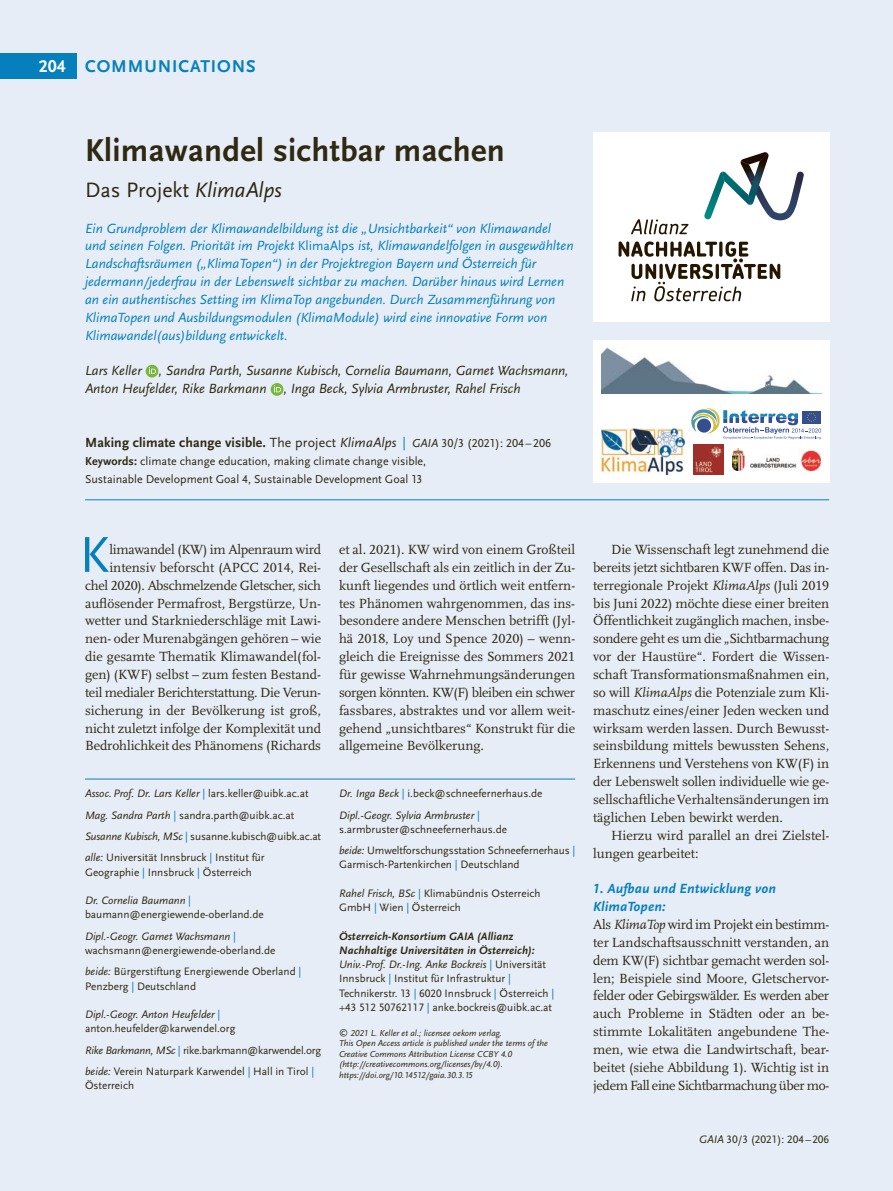
<style>
.page{position:relative;width:893px;height:1191px;background:#e6edf7}
.page>*{position:absolute;margin:0;border:0;box-sizing:border-box;transform-origin:0 0}
.Fließtext_oE{font:52.65px "Scala Sans LF";color:#0680bd}
.Ü1_22_22{font:700 33px "Scala Sans LF";letter-spacing:.01em;color:#2f2912}
.Ü1_1_14_5_17_5{font:21.75px "Scala Sans LF";color:#2f2912}
.InfoÜ{font:700 17.85px "Scala Sans LF";letter-spacing:.05em;color:#0680bd}
.t1{font:700 17.85px "Scala Sans LF";color:#fff}
.Fließtext_oE-2{font:13.8px/17.9px "Scala LF";color:#2f2912;text-align:justify}
.Fließtext_mE{font:13.8px/17.9px "Scala LF";color:#2f2912;text-align:justify}
.Vorspann{font:italic 13.8px/17.9px "Scala Sans LF";color:#0680bd}
.Autor_innen{font:italic 13.8px/17.9px "Scala Sans LF";color:#2f2912}
.Abstract_Ü1{font:700 13.8px "Scala Sans LF";letter-spacing:.01em;color:#2f2912}
.Ü4_9_25_11_9{font:italic 700 13.8px/17.9px "Scala Sans LF";letter-spacing:.01em;color:#0680bd}
.Abstract_Ü1-2{font:12px/17.9px "Scala Sans LF";color:#2f2912}
.Autor_innen-Adressen{font:11.25px/14.2px "Scala Sans LF";color:#2f2912}
.Autor_innen-Adressen-2{font:italic 11.25px "Scala Sans LF";color:#2f2912}
.Autor_innen-Adressen-3{font:11.25px "Scala Sans LF";letter-spacing:-.02em;color:#2f2912}
.License{font:italic 9px/10.5px "Scala Sans LF";color:#2f2912}
.s1{font-style:italic}
.s2{font-style:normal;font-size:13.5px}
.s3{font-weight:400}
.s4{font-weight:400;font-style:italic}
.s5{font-weight:400;color:#0680bd}
.s6{font-weight:400;font-style:italic;font-size:12px}
.s7{font-weight:400;font-size:12px}
.s8{font-weight:700}
.s9{font-style:normal;color:#0680bd}
.s10{font-style:normal}
.s11{color:#0680bd}
.s12{font-weight:700;font-style:italic}
</style>
<div class="page">
<div style="left:0;top:53px;width:77px;height:25px;background:#0680bd"></div>
<div style="left:593px;top:132px;width:236px;height:190px;background:#fff"></div>
<svg style="left:631px;top:219px;width:57px;height:15px"></svg>
<svg style="left:619px;top:241px;width:161px;height:60px"></svg>
<svg style="left:704px;top:152px;width:100px;height:68px"></svg>
<hr style="left:85px;top:499px;width:744px;height:1px;background:#0680bd">
<hr style="left:85px;top:779px;width:490px;height:1px;background:#0680bd">
<div style="left:593px;top:340px;width:236px;height:142px;background:#fff"></div>
<div style="left:146px;top:365px;width:12px;height:12px;background:#78b63d;border-radius:50%"></div>
<svg style="left:149px;top:367px;width:7px;height:7px"></svg>
<svg style="left:271px;top:383px;width:12px;height:13px"></svg>
<svg style="left:274px;top:385px;width:7px;height:7px"></svg>
<img style="left:733px;top:448px;width:87px;height:22px">
<img style="left:693px;top:444px;width:30px;height:30px">
<svg style="left:691px;top:408px;width:130px;height:31px"></svg>
<img style="left:601px;top:348px;width:220px;height:45px">
<img style="left:601px;top:429px;width:83px;height:45px">
<p class="t1" style="left:39px;top:56px;width:29px">204</p>
<h5 class="InfoÜ" style="left:85px;top:56px;width:172px">COMMUNICATIONS</h5>
<p class="Ü1_22_22" style="left:85px;top:133px;width:421px">Klimawandel sichtbar machen</p>
<h1 class="Ü1_1_14_5_17_5" style="left:85px;top:178px;width:198px">Das Projekt <span class="s1">KlimaAlps</span></h1>
<p class="Vorspann" style="left:85px;top:219px;width:490px">Ein Grundproblem der Klimawandelbildung ist die „Unsichtbarkeit“ von Klimawandel und seinen Folgen. Priorität im Projekt <span class="s2">KlimaAlps</span> ist, Klimawandelfolgen in ausgewählten Landschaftsräumen („KlimaTopen“) in der Projektregion Bayern und Österreich für jedermann/jederfrau in der Lebenswelt sichtbar zu machen. Darüber hinaus wird Lernen an ein authentisches Setting im KlimaTop angebunden. Durch Zusammenführung von KlimaTopen und Ausbildungsmodulen (KlimaModule) wird eine innovative Form von Klimawandel(aus)bildung entwickelt.</p>
<p class="Autor_innen" style="left:85px;top:362px;width:485px">Lars Keller , Sandra Parth, Susanne Kubisch, Cornelia Baumann, Garnet Wachsmann,<br>Anton Heufelder, Rike Barkmann</p>
<p class="Autor_innen" style="left:284px;top:380px;width:238px">, Inga Beck, Sylvia Armbruster, Rahel Frisch</p>
<p class="Abstract_Ü1" style="left:85px;top:435px;width:467px">Making climate change visible. <span class="s3">The project</span> <span class="s4">KlimaAlps</span> <span class="s5">|</span> <span class="s6">GAIA</span> <span class="s7">30/3 (2021): 204–206</span></p>
<p class="Abstract_Ü1-2" style="left:85px;top:452px;width:343px"><span class="s8">Keywords:</span> climate change education, making climate change visible,<br>Sustainable Development Goal 4, Sustainable Development Goal 13</p>
<p class="Fließtext_oE" style="left:79px;top:526px;width:32px">K</p>
<p class="Fließtext_oE-2" style="left:85px;top:541px;width:238px;text-align:right">limawandel (KW) im Alpenraum wird intensiv beforscht (APCC 2014, Rei&shy;chel 2020). Abschmelzende Gletscher, sich auflösender Permafrost, Bergstürze, Un&shy;wetter und Starkniederschläge mit Lawi&shy;nen- oder Murenabgängen gehören – wie die gesamte Thematik Klimawandel(fol&shy;gen) (KWF) selbst – zum festen Bestand&shy;teil medialer Berichterstattung. Die Verun&shy;sicherung in der Bevölkerung ist groß, nicht zuletzt infolge der Komplexität und Bedrohlichkeit des Phänomens (Richards</p>
<p class="Fließtext_oE-2" style="left:339px;top:541px;width:238px">et al. 2021). KW wird von einem Großteil der Gesellschaft als ein zeitlich in der Zu&shy;kunft liegendes und örtlich weit entfern&shy;tes Phänomen wahrgenommen, das ins-</p>
<p class="Fließtext_oE-2" style="left:339px;top:612px;width:238px">besondere andere Menschen betrifft (Jyl&shy;hä 2018, Loy und Spence 2020) – wenn&shy;gleich die Ereignisse des Sommers 2021 für gewisse Wahrnehmungsänderungen sorgen könnten. KW(F) bleiben ein schwer fassbares, abstraktes und vor allem weit&shy;gehend „unsichtbares“ Konstrukt für die allgemeine Bevölkerung.</p>
<p class="Autor_innen-Adressen-2" style="left:85px;top:787px;width:225px">Assoc.Prof. Dr. Lars Keller <span class="s9">|</span> <span class="s10">lars.keller@uibk.ac.at</span></p>
<p class="Autor_innen-Adressen" style="left:85px;top:808px;width:211px"><span class="s1">Mag. Sandra Parth</span> <span class="s11">|</span> sandra.parth@uibk.ac.at</p>
<p class="Autor_innen-Adressen" style="left:85px;top:829px;width:238px"><span class="s1">Susanne Kubisch, MSc</span> <span class="s11">|</span> susanne.kubisch@uibk.ac.at</p>
<p class="Autor_innen-Adressen" style="left:85px;top:850px;width:181px"><span class="s1">alle:</span> Universität Innsbruck <span class="s11">|</span> Institut für<br>Geographie <span class="s11">|</span> Innsbruck <span class="s11">|</span> Österreich</p>
<p class="Autor_innen-Adressen" style="left:85px;top:893px;width:180px"><span class="s1">Dr. Cornelia Baumann</span> <span class="s11">| </span>baumann@energiewende-oberland.de</p>
<p class="Autor_innen-Adressen" style="left:85px;top:929px;width:192px"><span class="s1">Dipl.-Geogr. Garnet Wachsmann</span> <span class="s11">| </span>wachsmann@energiewende-oberland.de</p>
<p class="Autor_innen-Adressen" style="left:85px;top:964px;width:218px"><span class="s1">beide:</span> Bürgerstiftung Energiewende Oberland <span class="s11">|<br></span>Penzberg <span class="s11">|</span> Deutschland</p>
<p class="Autor_innen-Adressen" style="left:85px;top:1007px;width:152px"><span class="s1">Dipl.-Geogr. Anton Heufelder</span> <span class="s11">| </span>anton.heufelder@karwendel.org</p>
<p class="Autor_innen-Adressen-3" style="left:85px;top:1044px;width:238px"><span class="s1">Rike Barkmann, MSc</span> <span class="s11">|</span> rike.barkmann@karwendel.org</p>
<p class="Autor_innen-Adressen" style="left:85px;top:1064px;width:231px"><span class="s1">beide:</span> Verein Naturpark Karwendel <span class="s11">|</span> Hall in Tirol <span class="s11">|<br></span>Österreich</p>
<p class="Autor_innen-Adressen" style="left:339px;top:786px;width:205px"><span class="s1">Dr. Inga Beck</span> <span class="s11">|</span> i.beck@schneefernerhaus.de</p>
<p class="Autor_innen-Adressen" style="left:339px;top:808px;width:169px"><span class="s1">Dipl.-Geogr. Sylvia Armbruster</span> <span class="s11">| </span>s.armbruster@schneefernerhaus.de</p>
<p class="Autor_innen-Adressen" style="left:339px;top:843px;width:238px"><span class="s1">beide:</span> Umweltforschungsstation Schneefernerhaus <span class="s11">|<br></span>Garmisch-Partenkirchen <span class="s11">|</span> Deutschland</p>
<p class="Autor_innen-Adressen" style="left:339px;top:886px;width:203px"><span class="s1">Rahel Frisch, BSc</span> <span class="s11">|</span> Klimabündnis Osterreich<br>GmbH <span class="s11">|</span> Wien <span class="s11">|</span> Österreich</p>
<p class="Autor_innen-Adressen" style="left:339px;top:929px;width:217px"><span class="s12">Österreich-Konsortium GAIA (Allianz Nachhaltige Universitäten in Österreich):<br></span><span class="s1">Univ.-Prof. Dr.-Ing. Anke Bockreis</span> <span class="s11">|</span> Universität Innsbruck <span class="s11">|</span> Institut für Infrastruktur <span class="s11">| </span>Technikerstr. 13 <span class="s11">|</span> 6020 Innsbruck <span class="s11">|</span> Österreich <span class="s11">| </span>+43 512 50762117 <span class="s11">|</span> anke.bockreis@uibk.ac.at</p>
<p class="License" style="left:339px;top:1027px;width:210px">© 2021 L. Keller et al.; licensee oekom verlag.<br>This Open Access article is published under the terms of the Creative Commons Attribution License CCBY 4.0 (http://creativecommons.org/licenses/by/4.0).</p>
<p class="License" style="left:339px;top:1069px;width:135px">https://doi.org/10.14512/gaia.30.3.15</p>
<p class="Fließtext_mE" style="left:593px;top:541px;width:238px;text-indent:18px">Die Wissenschaft legt zunehmend die bereits jetzt sichtbaren KWF offen. Das in&shy;terregionale Projekt <span class="s1">KlimaAlps</span> (Juli 2019 bis Juni 2022) möchte diese einer breiten Öffentlichkeit zugänglich machen, insbe&shy;sondere geht es um die „Sichtbarmachung vor der Haustüre“. Fordert die Wissen&shy;schaft Transformationsmaßnahmen ein, so will <span class="s1">KlimaAlps</span> die Potenziale zum Kli&shy;maschutz eines/einer Jeden wecken und wirksam werden lassen. Durch Bewusst&shy;seinsbildung mittels bewussten Sehens, Erkennens und Verstehens von KW(F) in der Lebenswelt sollen individuelle wie ge&shy;sellschaftlicheVerhaltensänderungen im täglichen Leben bewirkt werden.</p>
<p class="Fließtext_mE" style="left:593px;top:826px;width:238px;text-indent:18px">Hierzu wird parallel an drei Zielstel&shy;lungen gearbeitet:</p>
<h3 class="Ü4_9_25_11_9" style="left:593px;top:880px;width:184px">1. Aufbau und Entwicklung von<br>KlimaTopen:</h3>
<p class="Fließtext_oE-2" style="left:593px;top:915px;width:238px">Als <span class="s1">KlimaTop</span> wird im Projekt ein bestimm&shy;ter Landschaftsausschnitt verstanden, an dem KW(F) sichtbar gemacht werden sol&shy;len; Beispiele sind Moore, Gletschervor&shy;felder oder Gebirgswälder. Es werden aber auch Probleme in Städten oder an be&shy;stimmte Lokalitäten angebundene The&shy;men, wie etwa die Landwirtschaft, bear&shy;beitet (siehe Abbildung 1). Wichtig ist in jedem Fall eine Sichtbarmachung über mo-</p>
<p class="Autor_innen-Adressen" style="left:699px;top:1132px;width:132px"><span class="s1">GAIA</span> 30/3 (2021): 204–206</p>
</div>
